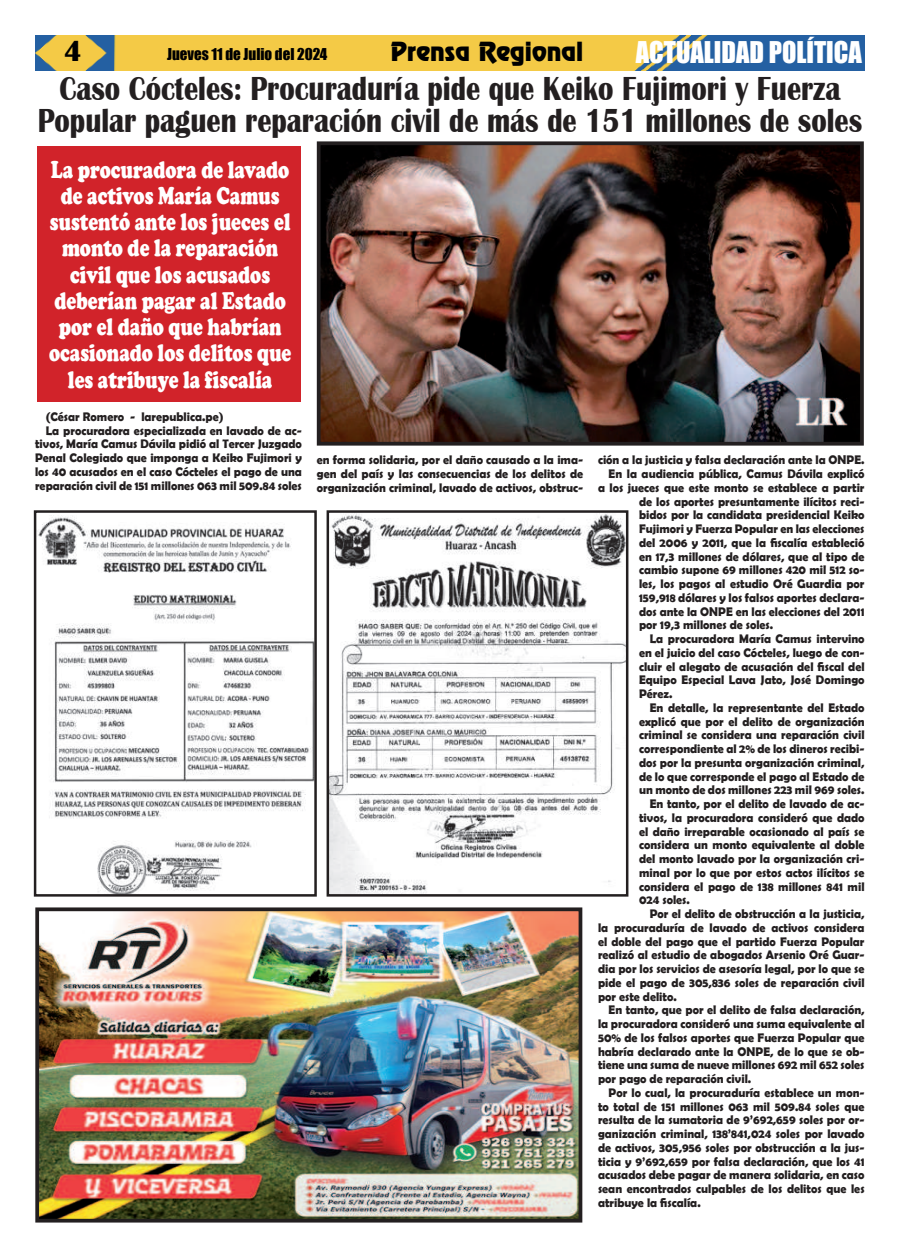
<style>
.page{position:relative;width:900px;height:1258px;background:#fff}
.page>*{position:absolute;margin:0;border:0;box-sizing:border-box;transform-origin:0 0}
.t1{font:700 34.25px/31.2px "Britannic";color:#231f20;text-align:center;scale:.83 1}
.t2{font:700 30px "Britannic";color:#000}
.t3{font:27.5px "Impact";color:#fff;scale:.96 1}
.t4{font:900 25px/26.2px "Cooper";color:#fff;text-align:center;scale:.74 1}
.t5{font:23.75px "Renfrew Normal";color:#000}
.t6{font:15px "Impact";color:#000}
.t7{font:700 12.5px/13.8px "Berlin Sans FB Demi";color:#231f20;text-align:justify;scale:.96 1}
</style>
<div class="page">
<img style="left:35px;top:35px;width:830px;height:36px">
<img style="left:322px;top:146px;width:537px;height:295px">
<div style="left:317px;top:141px;width:547px;height:305px;border:4px solid #231f20"></div>
<div style="left:37px;top:146px;width:264px;height:256px;background:#d1232a"></div>
<img style="left:40px;top:912px;width:537px;height:305px">
<div style="left:35px;top:907px;width:547px;height:315px;border:4px solid #231f20"></div>
<img style="left:38px;top:517px;width:275px;height:376px">
<div style="left:34px;top:510px;width:283px;height:387px;border:3px solid #231f20"></div>
<img style="left:331px;top:514px;width:293px;height:379px">
<div style="left:327px;top:510px;width:301px;height:387px;border:3px solid #231f20"></div>
<h2 class="t2" style="left:64px;top:36px;width:20px">4</h2>
<p class="t6" style="left:167px;top:47px;width:162px">Jueves 11 de Julio del 2024</p>
<h3 class="t5" style="left:390px;top:41px;width:194px">Prensa Regional</h3>
<h3 class="t3" style="left:636px;top:39px;width:237px">ACTUALIDAD POLÍTICA</h3>
<h1 class="t1" style="left:38px;top:73px;width:995px">Caso Cócteles: Procuraduría pide que Keiko Fujimori y Fuerza<br>Popular paguen reparación civil de más de 151 millones de soles</h1>
<h3 class="t4" style="left:49px;top:156px;width:329px">La procuradora de lavado de activos María Camus sustentó ante los jueces el monto de la reparación civil que los acusados deberían pagar al Estado por el daño que habrían ocasionado los delitos que les atribuye la fiscalía</h3>
<p class="t7" style="left:46px;top:409px;width:187px">(César Romero - larepublica.pe)</p>
<p class="t7" style="left:46px;top:423px;width:268px">La procuradora especializada en lavado de ac-</p>
<p class="t7" style="left:35px;top:437px;width:279px">tivos, María Camus Dávila pidió al Tercer Juzgado</p>
<p class="t7" style="left:35px;top:451px;width:279px">Penal Colegiado que imponga a Keiko Fujimori y</p>
<p class="t7" style="left:35px;top:464px;width:279px">los 40 acusados en el caso Cócteles el pago de una</p>
<p class="t7" style="left:35px;top:478px;width:279px">reparación civil de 151 millones 063 mil 509.84 soles</p>
<p class="t7" style="left:317px;top:453px;width:279px">en forma solidaria, por el daño causado a la ima&shy;gen del país y las consecuencias de los delitos de organización criminal, lavado de activos, obstruc-</p>
<p class="t7" style="left:598px;top:453px;width:279px">ción a la justicia y falsa declaración ante la ONPE.</p>
<p class="t7" style="left:609px;top:467px;width:268px">En la audiencia pública, Camus Dávila explicó</p>
<p class="t7" style="left:598px;top:480px;width:279px">a los jueces que este monto se establece a partir</p>
<p class="t7" style="left:639px;top:494px;width:236px">de los aportes presuntamente ilícitos reci-</p>
<p class="t7" style="left:639px;top:508px;width:236px">bidos por la candidata presidencial Keiko</p>
<p class="t7" style="left:639px;top:522px;width:236px">Fujimori y Fuerza Popular en las elecciones</p>
<p class="t7" style="left:639px;top:535px;width:236px">del 2006 y 2011, que la 昀椀scalía estableció</p>
<p class="t7" style="left:639px;top:549px;width:236px">en 17,3 millones de dólares, que al tipo de</p>
<p class="t7" style="left:639px;top:563px;width:236px">cambio supone 69 millones 420 mil 512 so-</p>
<p class="t7" style="left:639px;top:577px;width:236px">les, los pagos al estudio Oré Guardia por</p>
<p class="t7" style="left:639px;top:590px;width:236px">159,918 dólares y los falsos aportes declara-</p>
<p class="t7" style="left:639px;top:604px;width:236px">dos ante la ONPE en las elecciones del 2011</p>
<p class="t7" style="left:639px;top:618px;width:141px">por 19,3 millones de soles.</p>
<p class="t7" style="left:650px;top:632px;width:225px">La procuradora María Camus intervino</p>
<p class="t7" style="left:639px;top:645px;width:236px">en el juicio del caso Cócteles, luego de con-</p>
<p class="t7" style="left:639px;top:659px;width:236px">cluir el alegato de acusación del 昀椀scal del</p>
<p class="t7" style="left:639px;top:673px;width:236px">Equipo Especial Lava Jato, José Domingo</p>
<p class="t7" style="left:639px;top:687px;width:36px">Pérez.</p>
<p class="t7" style="left:650px;top:700px;width:225px">En detalle, la representante del Estado</p>
<p class="t7" style="left:639px;top:714px;width:236px">explicó que por el delito de organización</p>
<p class="t7" style="left:639px;top:728px;width:236px">criminal se considera una reparación civil</p>
<p class="t7" style="left:639px;top:742px;width:236px">correspondiente al 2% de los dineros recibi-</p>
<p class="t7" style="left:639px;top:755px;width:236px">dos por la presunta organización criminal,</p>
<p class="t7" style="left:639px;top:769px;width:236px">de lo que corresponde el pago al Estado de</p>
<p class="t7" style="left:639px;top:783px;width:236px">un monto de dos millones 223 mil 969 soles.</p>
<p class="t7" style="left:650px;top:797px;width:225px">En tanto, por el delito de lavado de ac-</p>
<p class="t7" style="left:639px;top:810px;width:236px">tivos, la procuradora consideró que dado</p>
<p class="t7" style="left:639px;top:824px;width:236px">el daño irreparable ocasionado al país se</p>
<p class="t7" style="left:639px;top:838px;width:236px">considera un monto equivalente al doble</p>
<p class="t7" style="left:639px;top:852px;width:236px">del monto lavado por la organización cri-</p>
<p class="t7" style="left:639px;top:865px;width:236px">minal por lo que por estos actos ilícitos se</p>
<p class="t7" style="left:639px;top:879px;width:236px">considera el pago de 138 millones 841 mil</p>
<p class="t7" style="left:639px;top:893px;width:54px">024 soles.</p>
<p class="t7" style="left:650px;top:907px;width:225px">Por el delito de obstrucción a la justicia,</p>
<p class="t7" style="left:598px;top:920px;width:279px">la procuraduría de lavado de activos considera</p>
<p class="t7" style="left:598px;top:934px;width:279px">el doble del pago que el partido Fuerza Popular</p>
<p class="t7" style="left:598px;top:948px;width:279px">realizó al estudio de abogados Arsenio Oré Guar-</p>
<p class="t7" style="left:598px;top:962px;width:279px">dia por los servicios de asesoría legal, por lo que se</p>
<p class="t7" style="left:598px;top:975px;width:279px">pide el pago de 305,836 soles de reparación civil</p>
<p class="t7" style="left:598px;top:989px;width:84px">por este delito.</p>
<p class="t7" style="left:609px;top:1003px;width:268px">En tanto, que por el delito de falsa declaración,</p>
<p class="t7" style="left:598px;top:1017px;width:279px">la procuradora consideró una suma equivalente al</p>
<p class="t7" style="left:598px;top:1030px;width:279px">50% de los falsos aportes que Fuerza Popular que</p>
<p class="t7" style="left:598px;top:1044px;width:279px">habría declarado ante la ONPE, de lo que se ob-</p>
<p class="t7" style="left:598px;top:1058px;width:279px">tiene una suma de nueve millones 692 mil 652 soles</p>
<p class="t7" style="left:598px;top:1072px;width:161px">por pago de reparación civil.</p>
<p class="t7" style="left:609px;top:1085px;width:268px">Por lo cual, la procuraduría establece un mon-</p>
<p class="t7" style="left:598px;top:1099px;width:279px">to total de 151 millones 063 mil 509.84 soles que</p>
<p class="t7" style="left:598px;top:1113px;width:279px">resulta de la sumatoria de 9’692,659 soles por or-</p>
<p class="t7" style="left:598px;top:1127px;width:279px">ganización criminal, 138’841,024 soles por lavado</p>
<p class="t7" style="left:598px;top:1140px;width:279px">de activos, 305,956 soles por obstrucción a la jus-</p>
<p class="t7" style="left:598px;top:1154px;width:279px">ticia y 9’692,659 por falsa declaración, que los 41</p>
<p class="t7" style="left:598px;top:1168px;width:279px">acusados debe pagar de manera solidaria, en caso</p>
<p class="t7" style="left:598px;top:1182px;width:279px">sean encontrados culpables de los delitos que les</p>
<p class="t7" style="left:598px;top:1195px;width:109px">atribuye la 昀椀scalía.</p>
</div>
